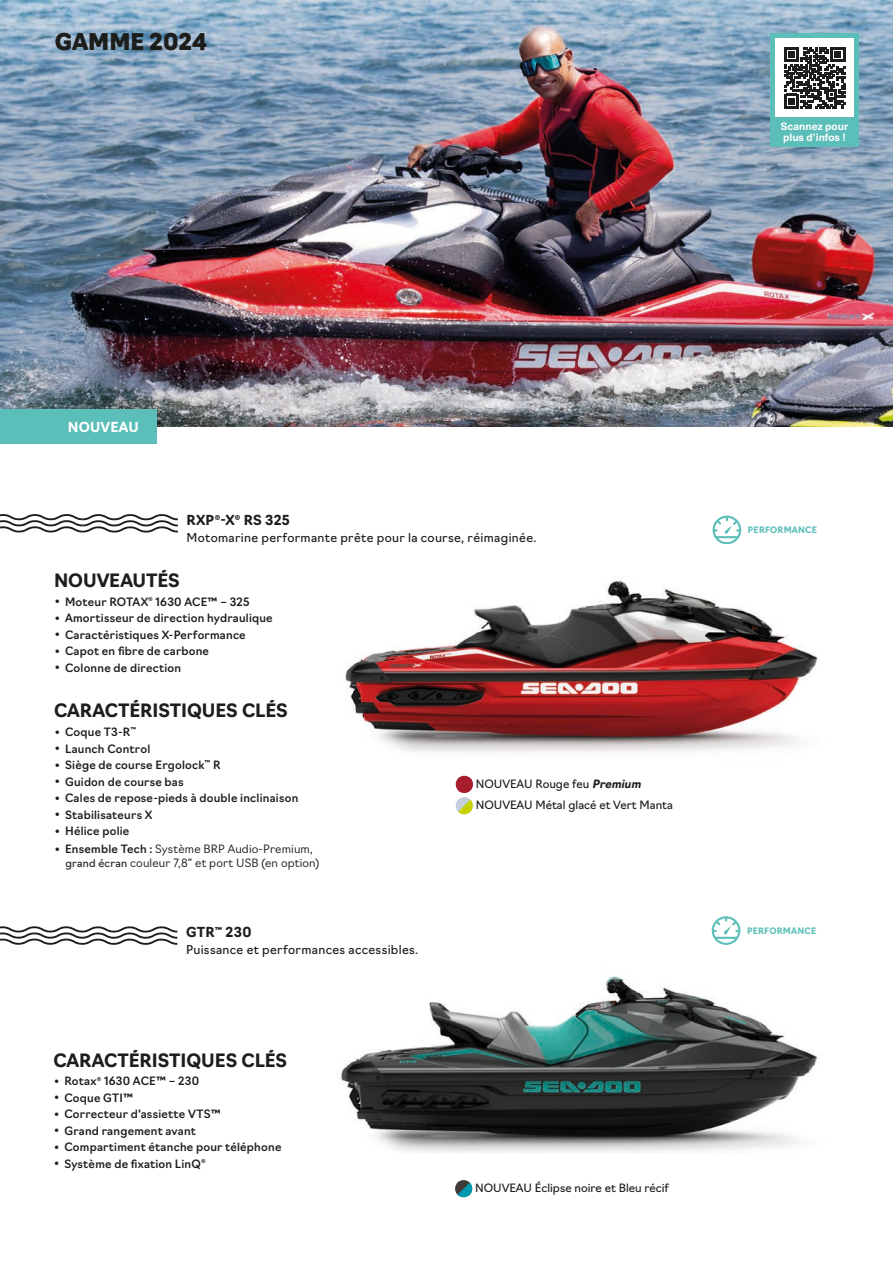
<style>
.page{position:relative;width:893px;height:1263px;background:#fff}
.page>*{position:absolute;margin:0;border:0;box-sizing:border-box;transform-origin:0 0}
.t1{font:900 22.5px "Navigo";color:#1d1d1b}
.PACKAGE_TITRE{font:700 18px "Navigo";letter-spacing:-.005em;color:#1d1d1b}
.LEGAL_6_7{font:700 13.5px "Navigo";letter-spacing:.02em;color:#1d1d1b}
.LEGAL_6_7-2{font:700 13.5px "Navigo";letter-spacing:.02em;color:#fff}
.LEGAL_6_7-3{font:12px "Navigo";letter-spacing:.025em;color:#1d1d1b}
.t2{font:500 11.25px "Navigo";letter-spacing:.02em;color:#1d1d1b}
.VEHICULE_COULEUR{font:11.25px "Navigo";color:#1d1d1b}
.t3{font:300 11.25px/13.5px "Navigo";letter-spacing:.015em;color:#1d1d1b}
.t4{font:700 10.5px "Neue Haas Unica W1 G";color:#fff}
.t5{font:700 8.7px "Navigo";letter-spacing:.02em;color:#5bbeb9}
.s1{font-weight:400;font-size:18px}
.s2{font-weight:500}
.s3{font-weight:400;font-size:10.5px}
.s4{font-weight:700;font-style:italic}
</style>
<div class="page">
<svg style="left:0;top:514px;width:178px;height:18px"></svg>
<svg style="left:0;top:926px;width:177px;height:19px"></svg>
<img style="left:0;top:0;width:893px;height:426px">
<img style="left:345px;top:580px;width:473px;height:172px">
<img style="left:341px;top:928px;width:477px;height:224px">
<div style="left:770px;top:33px;width:89px;height:113px;background:#5bbeb9"></div>
<svg style="left:713px;top:516px;width:28px;height:28px"></svg>
<svg style="left:712px;top:916px;width:28px;height:28px"></svg>
<div style="left:775px;top:38px;width:79px;height:79px;background:#fff"></div>
<svg style="left:784px;top:47px;width:61px;height:61px"></svg>
<div style="left:0;top:409px;width:157px;height:34px;background:#5bbeb9"></div>
<svg style="left:455px;top:775px;width:18px;height:40px"></svg>
<svg style="left:455px;top:1180px;width:18px;height:18px"></svg>
<p class="t1" style="left:55px;top:24px;width:154px">GAMME 2024</p>
<p class="t4" style="left:781px;top:119px;width:69px">Scannez pour</p>
<p class="t4" style="left:783px;top:129px;width:64px">plus d’infos !</p>
<p class="LEGAL_6_7-2" style="left:68px;top:416px;width:73px">NOUVEAU</p>
<p class="LEGAL_6_7" style="left:186px;top:509px;width:105px">RXP<sup>®</sup>-X<sup>®</sup> RS 325</p>
<p class="LEGAL_6_7-3" style="left:186px;top:528px;width:351px">Motomarine performante prête pour la course, réimaginée.</p>
<p class="PACKAGE_TITRE" style="left:54px;top:566px;width:127px">NOUVEAUTÉS</p>
<p class="t2" style="left:54px;top:593px;width:197px"><span class="s1">•</span> Moteur ROTAX<sup>®</sup> 1630 ACE™ – 325</p>
<p class="t2" style="left:54px;top:609px;width:220px"><span class="s1">•</span> Amortisseur de direction hydraulique</p>
<p class="t2" style="left:54px;top:626px;width:193px"><span class="s1">•</span> Caractéristiques X-Performance</p>
<p class="t2" style="left:54px;top:642px;width:157px"><span class="s1">•</span> Capot en fibre de carbone</p>
<p class="t2" style="left:54px;top:659px;width:129px"><span class="s1">•</span> Colonne de direction</p>
<p class="PACKAGE_TITRE" style="left:54px;top:697px;width:235px">CARACTÉRISTIQUES CLÉS</p>
<p class="t2" style="left:54px;top:723px;width:84px"><span class="s1">•</span> Coque T3-R<sup>™</sup></p>
<p class="t2" style="left:54px;top:740px;width:98px"><span class="s1">•</span> Launch Control</p>
<p class="t2" style="left:54px;top:756px;width:168px"><span class="s1">•</span> Siège de course Ergolock<sup>™</sup> R</p>
<p class="t2" style="left:54px;top:773px;width:131px"><span class="s1">•</span> Guidon de course bas</p>
<p class="t2" style="left:54px;top:789px;width:246px"><span class="s1">•</span> Cales de repose-pieds à double inclinaison</p>
<p class="t2" style="left:54px;top:806px;width:100px"><span class="s1">•</span> Stabilisateurs X</p>
<p class="t2" style="left:54px;top:822px;width:77px"><span class="s1">•</span> Hélice polie</p>
<p class="t3" style="left:65px;top:841px;width:255px;text-indent:-11px"><span class="s1">•</span> <span class="s2">Ensemble Tech :</span> Système BRP Audio-Premium, <span class="s3">grand écran</span> couleur 7,8” et port USB (en option)</p>
<p class="LEGAL_6_7" style="left:186px;top:922px;width:67px">GTR<sup>™</sup> 230</p>
<p class="LEGAL_6_7-3" style="left:186px;top:940px;width:234px">Puissance et performances accessibles.</p>
<p class="PACKAGE_TITRE" style="left:53px;top:1046px;width:235px">CARACTÉRISTIQUES CLÉS</p>
<p class="t2" style="left:53px;top:1072px;width:147px"><span class="s1">•</span> Rotax<sup>®</sup> 1630 ACE™ – 230</p>
<p class="t2" style="left:53px;top:1089px;width:81px"><span class="s1">•</span> Coque GTI™</p>
<p class="t2" style="left:53px;top:1105px;width:169px"><span class="s1">•</span> Correcteur d’assiette VTS™</p>
<p class="t2" style="left:53px;top:1122px;width:144px"><span class="s1">•</span> Grand rangement avant</p>
<p class="t2" style="left:53px;top:1138px;width:230px"><span class="s1">•</span> Compartiment étanche pour téléphone</p>
<p class="t2" style="left:53px;top:1155px;width:154px"><span class="s1">•</span> Système de fixation LinQ<sup>®</sup></p>
<p class="VEHICULE_COULEUR" style="left:476px;top:775px;width:169px">NOUVEAU Rouge feu <span class="s4">Premium</span></p>
<p class="VEHICULE_COULEUR" style="left:476px;top:796px;width:199px">NOUVEAU Métal glacé et Vert Manta</p>
<p class="VEHICULE_COULEUR" style="left:475px;top:1179px;width:195px">NOUVEAU Éclipse noire et Bleu récif</p>
<p class="t5" style="left:748px;top:523px;width:71px">PERFORMANCE</p>
<p class="t5" style="left:747px;top:924px;width:71px">PERFORMANCE</p>
</div>
